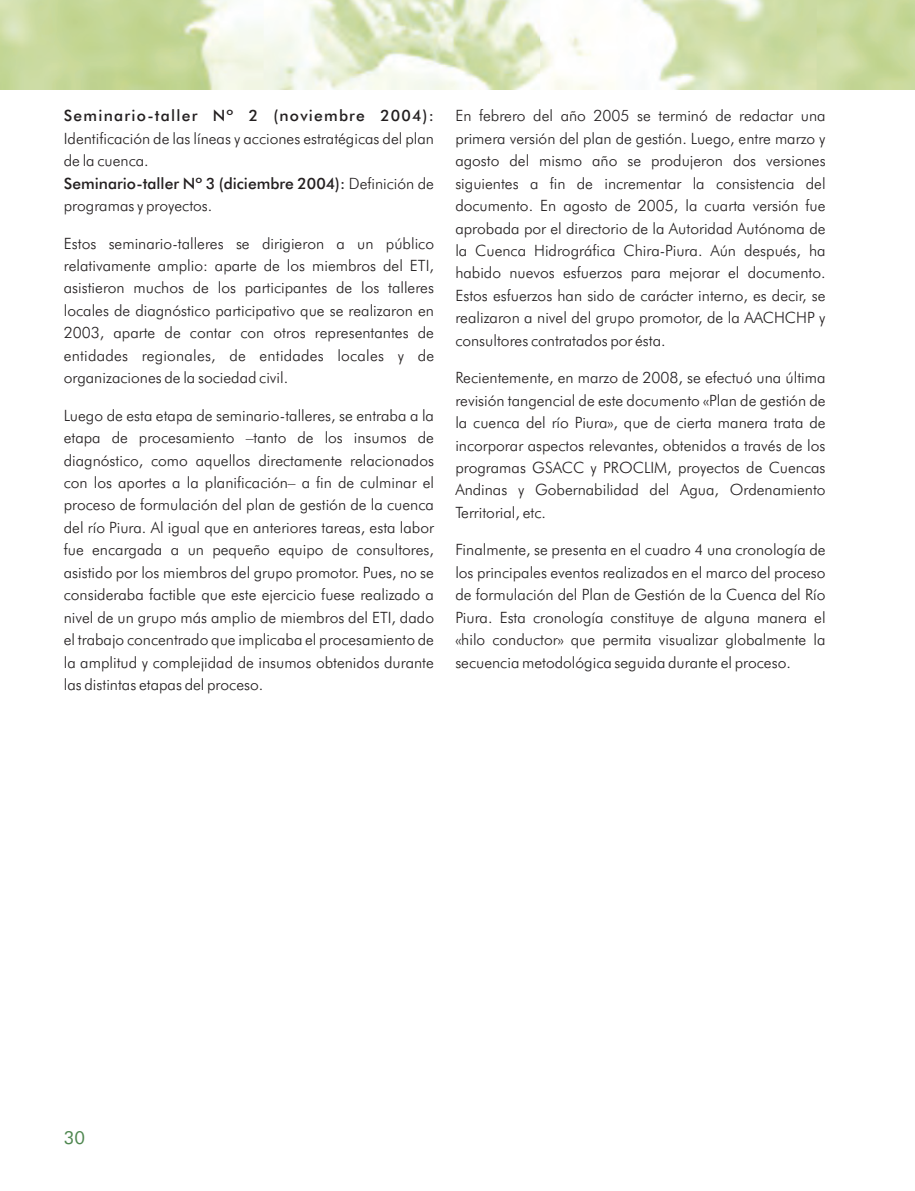
<style>
.page{position:relative;width:915px;height:1191px;background:#fff}
.page>*{position:absolute;margin:0;border:0;box-sizing:border-box;transform-origin:0 0}
.t1{font:18px "Futura BT";color:#4f8750}
.t2{font:300 15.6px/22.5px "Futura BT";color:#231f20;text-align:justify}
.t3{font:500 15.6px "Futura BT";letter-spacing:.08em;color:#231f20}
.s1{font-weight:500}
</style>
<div class="page">
<img style="left:0;top:0;width:914px;height:89px">
<p class="t3" style="left:64px;top:109px;width:371px">Seminario-taller Nº 2 (noviembre 2004):</p>
<p class="t2" style="left:64px;top:128px;width:371px;text-align:left">Identificación de las líneas y acciones estratégicas del plan de la cuenca.<br><span class="s1">Seminario-taller Nº 3 (diciembre 2004):</span> Definición de programas y proyectos.</p>
<p class="t2" style="left:64px;top:233px;width:372px">Estos seminario-talleres se dirigieron a un público relativamente amplio: aparte de los miembros del ETI, asistieron muchos de los participantes de los talleres locales de diagnóstico participativo que se realizaron en 2003, aparte de contar con otros representantes de entidades regionales, de entidades locales y de organizaciones de la sociedad civil.</p>
<p class="t2" style="left:64px;top:405px;width:371px">Luego de esta etapa de seminario-talleres, se entraba a la etapa de procesamiento –tanto de los insumos de diagnóstico, como aquellos directamente relacionados con los aportes a la planificación– a fin de culminar el proceso de formulación del plan de gestión de la cuenca del río Piura. Al igual que en anteriores tareas, esta labor fue encargada a un pequeño equipo de consultores, asistido por los miembros del grupo promotor. Pues, no se consideraba factible que este ejercicio fuese realizado a nivel de un grupo más amplio de miembros del ETI, dado el trabajo concentrado que implicaba el procesamiento de la amplitud y complejidad de insumos obtenidos durante las distintas etapas del proceso.</p>
<p class="t2" style="left:455px;top:106px;width:371px">En febrero del año 2005 se terminó de redactar una primera versión del plan de gestión. Luego, entre marzo y agosto del mismo año se produjeron dos versiones siguientes a fin de incrementar la consistencia del documento. En agosto de 2005, la cuarta versión fue aprobada por el directorio de la Autoridad Autónoma de la Cuenca Hidrográfica Chira-Piura. Aún después, ha habido nuevos esfuerzos para mejorar el documento.<br>Estos esfuerzos han sido de carácter interno, es decir, se realizaron a nivel del grupo promotor, de la AACHCHP y consultores contratados por ésta.</p>
<p class="t2" style="left:455px;top:368px;width:371px">Recientemente, en marzo de 2008, se efectuó una última revisión tangencial de este documento «Plan de gestión de la cuenca del río Piura», que de cierta manera trata de incorporar aspectos relevantes, obtenidos a través de los programas GSACC y PROCLIM, proyectos de Cuencas Andinas y Gobernabilidad del Agua, Ordenamiento Territorial, etc.</p>
<p class="t2" style="left:455px;top:540px;width:371px">Finalmente, se presenta en el cuadro 4 una cronología de los principales eventos realizados en el marco del proceso de formulación del Plan de Gestión de la Cuenca del Río Piura. Esta cronología constituye de alguna manera el «hilo conductor» que permita visualizar globalmente la secuencia metodológica seguida durante el proceso.</p>
<p class="t1" style="left:64px;top:1129px;width:23px">30</p>
</div>
